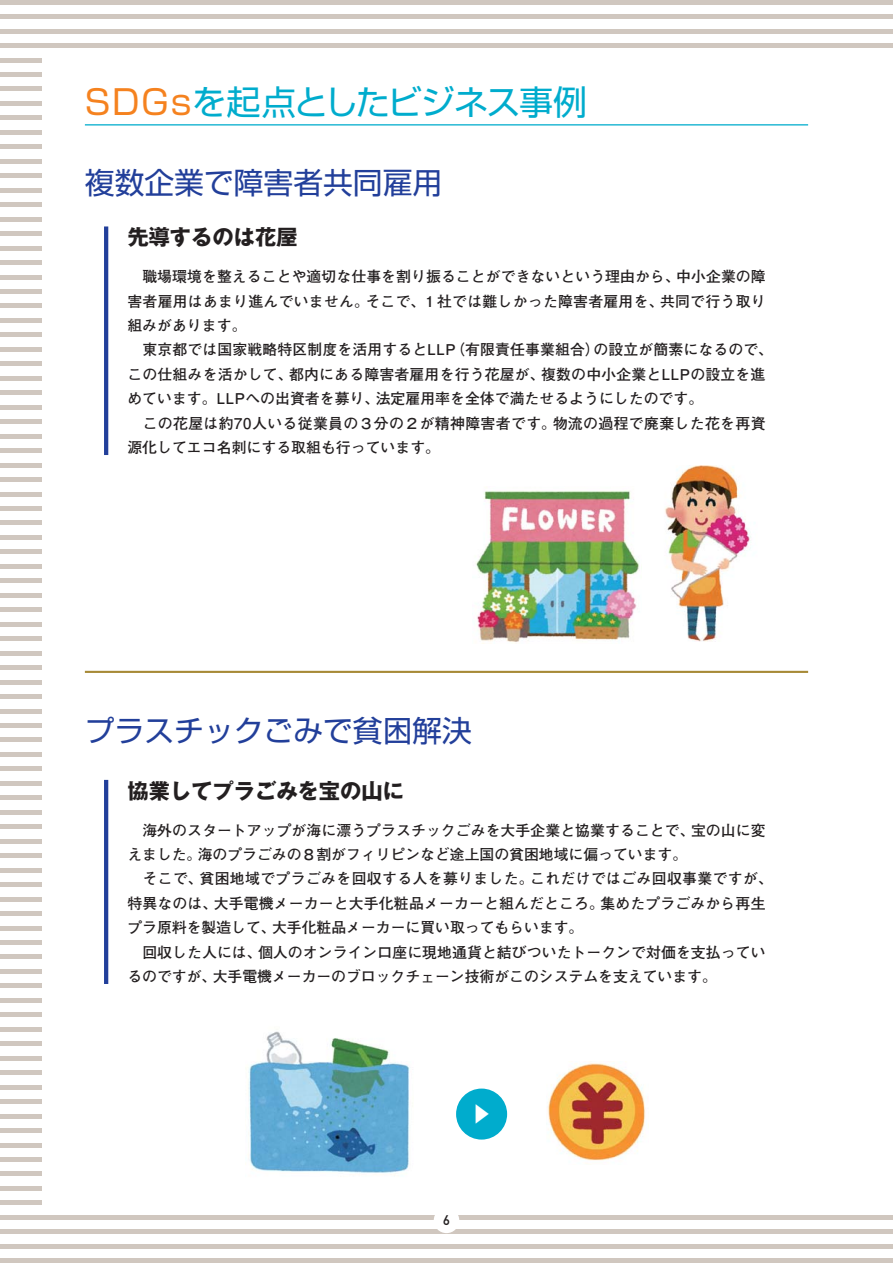
<style>
.page{position:relative;width:893px;height:1263px;background:#fff}
.page>*{position:absolute;margin:0;border:0;box-sizing:border-box;transform-origin:0 0}
.t1{font:34.05px "Shin Go Pro Regular 90 msp RKSJ H";letter-spacing:-.025em;color:#00accd}
.t2{font:29.7px "Shin Go Pro Regular 90 msp RKSJ H";color:#223f9a}
.t3{font:21.3px "Gothic MB101 Pro Bold 90 msp RKSJ H";color:#231f20}
.t4{font:21.3px "Shin Go Pro Regular 90 msp RKSJ H";color:#fff}
.t5{font:14.85px/24.5px "Futo Go B101 Pro Bold 90 msp RKSJ H";letter-spacing:.005em;color:#231f20}
.t6{font:13.8px "DIN Mittelschrift";color:#231f20}
.s1{color:#f5821f}
</style>
<div class="page">
<hr style="left:0;top:0;width:892px;height:4px;background:#d0c7bf">
<hr style="left:0;top:15px;width:892px;height:4px;background:#d0c7bf">
<div style="left:0;top:43px;width:892px;height:5px;background:#d0c7bf"></div>
<div style="left:0;top:72px;width:42px;height:5px;background:#d0c7bf"></div>
<div style="left:0;top:101px;width:42px;height:5px;background:#d0c7bf"></div>
<hr style="left:0;top:116px;width:42px;height:4px;background:#d0c7bf">
<div style="left:0;top:130px;width:42px;height:5px;background:#d0c7bf"></div>
<hr style="left:0;top:145px;width:42px;height:4px;background:#d0c7bf">
<hr style="left:0;top:159px;width:42px;height:4px;background:#d0c7bf">
<hr style="left:0;top:188px;width:42px;height:4px;background:#d0c7bf">
<hr style="left:0;top:217px;width:42px;height:4px;background:#d0c7bf">
<hr style="left:0;top:232px;width:42px;height:4px;background:#d0c7bf">
<div style="left:0;top:260px;width:42px;height:5px;background:#d0c7bf"></div>
<div style="left:0;top:289px;width:42px;height:5px;background:#d0c7bf"></div>
<hr style="left:0;top:304px;width:42px;height:4px;background:#d0c7bf">
<div style="left:0;top:318px;width:42px;height:5px;background:#d0c7bf"></div>
<hr style="left:0;top:333px;width:42px;height:4px;background:#d0c7bf">
<div style="left:0;top:347px;width:42px;height:5px;background:#d0c7bf"></div>
<hr style="left:0;top:362px;width:42px;height:4px;background:#d0c7bf">
<hr style="left:0;top:376px;width:42px;height:4px;background:#d0c7bf">
<hr style="left:0;top:391px;width:42px;height:4px;background:#d0c7bf">
<hr style="left:0;top:405px;width:42px;height:4px;background:#d0c7bf">
<hr style="left:0;top:434px;width:42px;height:4px;background:#d0c7bf">
<hr style="left:0;top:449px;width:42px;height:4px;background:#d0c7bf">
<hr style="left:0;top:463px;width:42px;height:4px;background:#d0c7bf">
<hr style="left:0;top:492px;width:42px;height:4px;background:#d0c7bf">
<div style="left:0;top:506px;width:42px;height:5px;background:#d0c7bf"></div>
<hr style="left:0;top:521px;width:42px;height:4px;background:#d0c7bf">
<div style="left:0;top:535px;width:42px;height:5px;background:#d0c7bf"></div>
<hr style="left:0;top:550px;width:42px;height:4px;background:#d0c7bf">
<hr style="left:0;top:579px;width:42px;height:4px;background:#d0c7bf">
<hr style="left:0;top:593px;width:42px;height:4px;background:#d0c7bf">
<hr style="left:0;top:608px;width:42px;height:4px;background:#d0c7bf">
<hr style="left:0;top:622px;width:42px;height:4px;background:#d0c7bf">
<hr style="left:0;top:637px;width:42px;height:4px;background:#d0c7bf">
<hr style="left:0;top:651px;width:42px;height:4px;background:#d0c7bf">
<hr style="left:0;top:666px;width:42px;height:4px;background:#d0c7bf">
<hr style="left:0;top:680px;width:42px;height:4px;background:#d0c7bf">
<hr style="left:0;top:709px;width:42px;height:4px;background:#d0c7bf">
<div style="left:0;top:723px;width:42px;height:5px;background:#d0c7bf"></div>
<hr style="left:0;top:738px;width:42px;height:4px;background:#d0c7bf">
<div style="left:0;top:752px;width:42px;height:5px;background:#d0c7bf"></div>
<div style="left:0;top:781px;width:42px;height:5px;background:#d0c7bf"></div>
<hr style="left:0;top:796px;width:42px;height:4px;background:#d0c7bf">
<hr style="left:0;top:810px;width:42px;height:4px;background:#d0c7bf">
<hr style="left:0;top:825px;width:42px;height:4px;background:#d0c7bf">
<hr style="left:0;top:839px;width:42px;height:4px;background:#d0c7bf">
<hr style="left:0;top:868px;width:42px;height:4px;background:#d0c7bf">
<hr style="left:0;top:897px;width:42px;height:4px;background:#d0c7bf">
<div style="left:0;top:911px;width:42px;height:5px;background:#d0c7bf"></div>
<hr style="left:0;top:926px;width:42px;height:4px;background:#d0c7bf">
<div style="left:0;top:940px;width:42px;height:5px;background:#d0c7bf"></div>
<hr style="left:0;top:955px;width:42px;height:4px;background:#d0c7bf">
<div style="left:0;top:969px;width:42px;height:5px;background:#d0c7bf"></div>
<hr style="left:0;top:984px;width:42px;height:4px;background:#d0c7bf">
<hr style="left:0;top:1013px;width:42px;height:4px;background:#d0c7bf">
<hr style="left:0;top:1027px;width:42px;height:4px;background:#d0c7bf">
<hr style="left:0;top:1056px;width:42px;height:4px;background:#d0c7bf">
<hr style="left:0;top:1071px;width:42px;height:4px;background:#d0c7bf">
<hr style="left:0;top:1085px;width:42px;height:4px;background:#d0c7bf">
<hr style="left:0;top:1114px;width:42px;height:4px;background:#d0c7bf">
<div style="left:0;top:1128px;width:42px;height:5px;background:#d0c7bf"></div>
<div style="left:0;top:1215px;width:892px;height:5px;background:#d0c7bf"></div>
<hr style="left:0;top:1259px;width:892px;height:4px;background:#d0c7bf">
<hr style="left:0;top:29px;width:892px;height:4px;background:#d0c7bf">
<hr style="left:0;top:275px;width:42px;height:4px;background:#d0c7bf">
<hr style="left:0;top:203px;width:42px;height:4px;background:#d0c7bf">
<div style="left:0;top:477px;width:42px;height:5px;background:#d0c7bf"></div>
<div style="left:0;top:694px;width:42px;height:5px;background:#d0c7bf"></div>
<hr style="left:0;top:883px;width:42px;height:4px;background:#d0c7bf">
<div style="left:0;top:998px;width:42px;height:5px;background:#d0c7bf"></div>
<hr style="left:0;top:1100px;width:42px;height:4px;background:#d0c7bf">
<hr style="left:0;top:1201px;width:42px;height:4px;background:#d0c7bf">
<hr style="left:0;top:1244px;width:892px;height:4px;background:#d0c7bf">
<hr style="left:0;top:1042px;width:42px;height:4px;background:#d0c7bf">
<hr style="left:0;top:767px;width:42px;height:4px;background:#d0c7bf">
<div style="left:0;top:564px;width:42px;height:5px;background:#d0c7bf"></div>
<hr style="left:0;top:420px;width:42px;height:4px;background:#d0c7bf">
<hr style="left:0;top:246px;width:42px;height:4px;background:#d0c7bf">
<hr style="left:0;top:174px;width:42px;height:4px;background:#d0c7bf">
<hr style="left:0;top:87px;width:42px;height:4px;background:#d0c7bf">
<hr style="left:0;top:58px;width:42px;height:4px;background:#d0c7bf">
<hr style="left:0;top:1230px;width:892px;height:4px;background:#d0c7bf">
<hr style="left:0;top:854px;width:42px;height:4px;background:#d0c7bf">
<hr style="left:0;top:1143px;width:42px;height:4px;background:#d0c7bf">
<div style="left:0;top:1157px;width:42px;height:5px;background:#d0c7bf"></div>
<hr style="left:0;top:1172px;width:42px;height:4px;background:#d0c7bf">
<div style="left:0;top:1186px;width:42px;height:5px;background:#d0c7bf"></div>
<hr style="left:85px;top:671px;width:723px;height:2px;background:#a78a37">
<img style="left:547px;top:1063px;width:99px;height:98px">
<img style="left:248px;top:1031px;width:162px;height:142px">
<img style="left:665px;top:465px;width:86px;height:176px">
<img style="left:475px;top:490px;width:164px;height:152px">
<hr style="left:85px;top:124px;width:723px;height:2px;background:#00accd">
<div style="left:456px;top:1089px;width:51px;height:51px;background:#00accd;border-radius:50%"></div>
<hr style="left:104px;top:226px;width:4px;height:229px;background:#223f9a">
<hr style="left:104px;top:780px;width:4px;height:204px;background:#223f9a">
<div style="left:434px;top:1208px;width:25px;height:25px;background:#fff;border-radius:50%"></div>
<h1 class="t1" style="left:85px;top:89px;width:504px"><span class="s1">SDGs</span>を起点としたビジネス事例</h1>
<h2 class="t2" style="left:85px;top:172px;width:359px">複数企業で障害者共同雇用</h2>
<h3 class="t3" style="left:127px;top:229px;width:172px">先導するのは花屋</h3>
<p class="t5" style="left:127px;top:266px;width:647px">　職場環境を整えることや適切な仕事を割り振ることができないという理由から、中小企業の障害者雇用はあまり進んでいません。そこで、１社では難しかった障害者雇用を、共同で行う取り組みがあります。<br>　東京都では国家戦略特区制度を活用するとLLP（有限責任事業組合）の設立が簡素になるので、この仕組みを活かして、都内にある障害者雇用を行う花屋が、複数の中小企業とLLPの設立を進めています。LLPへの出資者を募り、法定雇用率を全体で満たせるようにしたのです。<br>　この花屋は約70人いる従業員の３分の２が精神障害者です。物流の過程で廃棄した花を再資源化してエコ名刺にする取組も行っています。</p>
<h2 class="t2" style="left:85px;top:720px;width:388px">プラスチックごみで貧困解決</h2>
<h3 class="t3" style="left:127px;top:783px;width:278px">協業してプラごみを宝の山に</h3>
<p class="t5" style="left:127px;top:820px;width:647px">　海外のスタートアップが海に漂うプラスチックごみを大手企業と協業することで、宝の山に変えました。海のプラごみの８割がフィリピンなど途上国の貧困地域に偏っています。<br>　そこで、貧困地域でプラごみを回収する人を募りました。これだけではごみ回収事業ですが、特異なのは、大手電機メーカーと大手化粧品メーカーと組んだところ。集めたプラごみから再生プラ原料を製造して、大手化粧品メーカーに買い取ってもらいます。<br>　回収した人には、個人のオンライン口座に現地通貨と結びついたトークンで対価を支払っているのですが、大手電機メーカーのブロックチェーン技術がこのシステムを支えています。</p>
<h3 class="t4" style="left:471px;top:1106px;width:23px">▶</h3>
<p class="t6" style="left:443px;top:1215px;width:8px">6</p>
</div>
